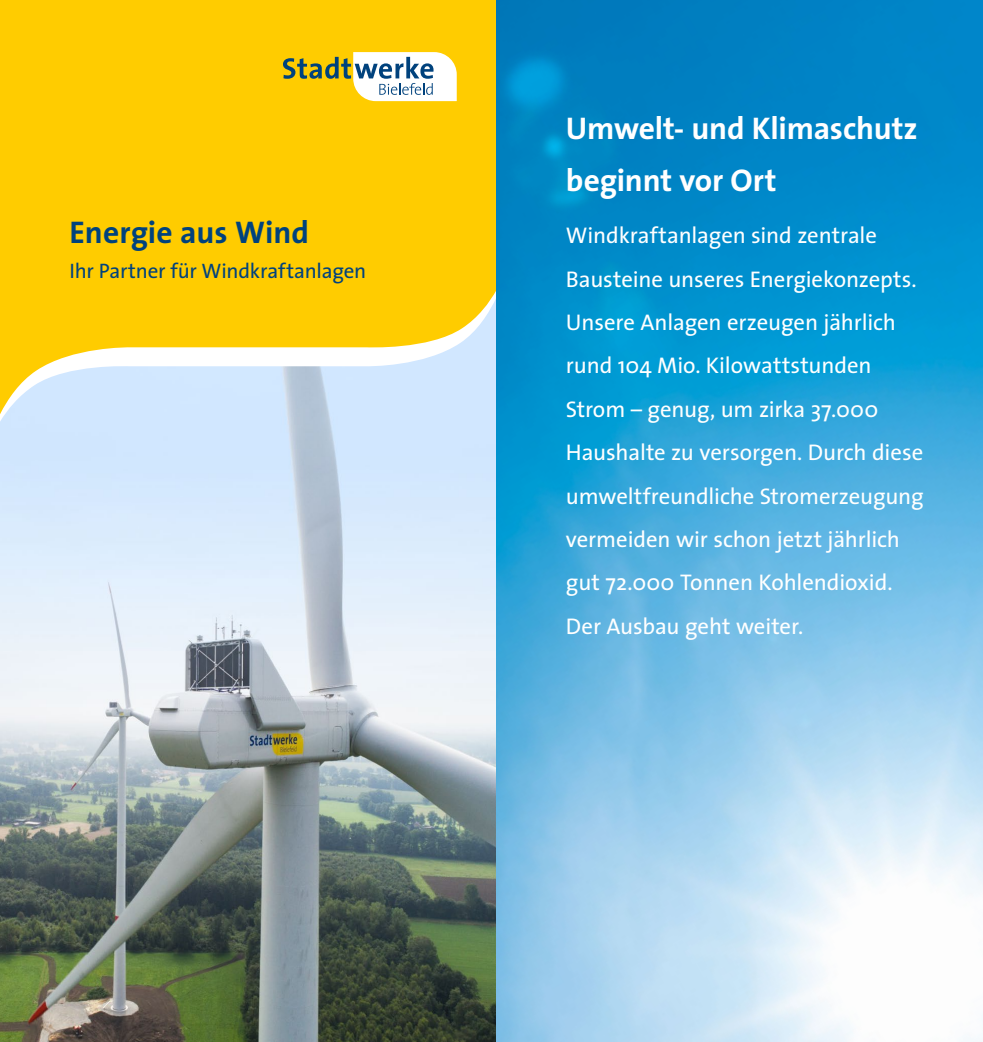
<style>
.page{position:relative;width:983px;height:1042px;background:#fff}
.page>*{position:absolute;margin:0;border:0;box-sizing:border-box;transform-origin:0 0}
.t1{font:700 31.5px/52.1px "The Sans";letter-spacing:-.005em;color:#fff}
.t2{font:700 31.5px "The Sans";color:#00427d}
.t3{font:22.75px/43.4px "The Sans";letter-spacing:-.005em;color:#fff}
.t4{font:21px "The Sans";letter-spacing:-.01em;color:#00427d}
</style>
<div class="page">
<img style="left:1px;top:422px;width:495px;height:620px">
<svg style="left:0;top:0;width:496px;height:414px;background:#f9d129"></svg>
<svg style="left:283px;top:52px;width:173px;height:49px"></svg>
<svg style="left:0;top:420px;width:1px;height:622px"></svg>
<img style="left:496px;top:0;width:486px;height:1042px">
<h1 class="t2" style="left:69px;top:206px;width:241px">Energie aus Wind</h1>
<p class="t4" style="left:69px;top:253px;width:298px">Ihr Partner für Windkraftanlagen</p>
<h1 class="t1" style="left:566px;top:101px;width:353px">Umwelt- und Klimaschutz beginnt vor Ort</h1>
<p class="t3" style="left:566px;top:213px;width:359px">Windkraftanlagen sind zentrale Bausteine unseres Energiekonzepts.<br>Unsere Anlagen erzeugen jährlich rund 104 Mio. Kilowattstunden Strom – genug, um zirka 37.000<br>Haushalte zu versorgen. Durch diese umweltfreundliche Stromerzeugung vermeiden wir schon jetzt jährlich gut 72.000 Tonnen Kohlendioxid.<br>Der Ausbau geht weiter.</p>
</div>
